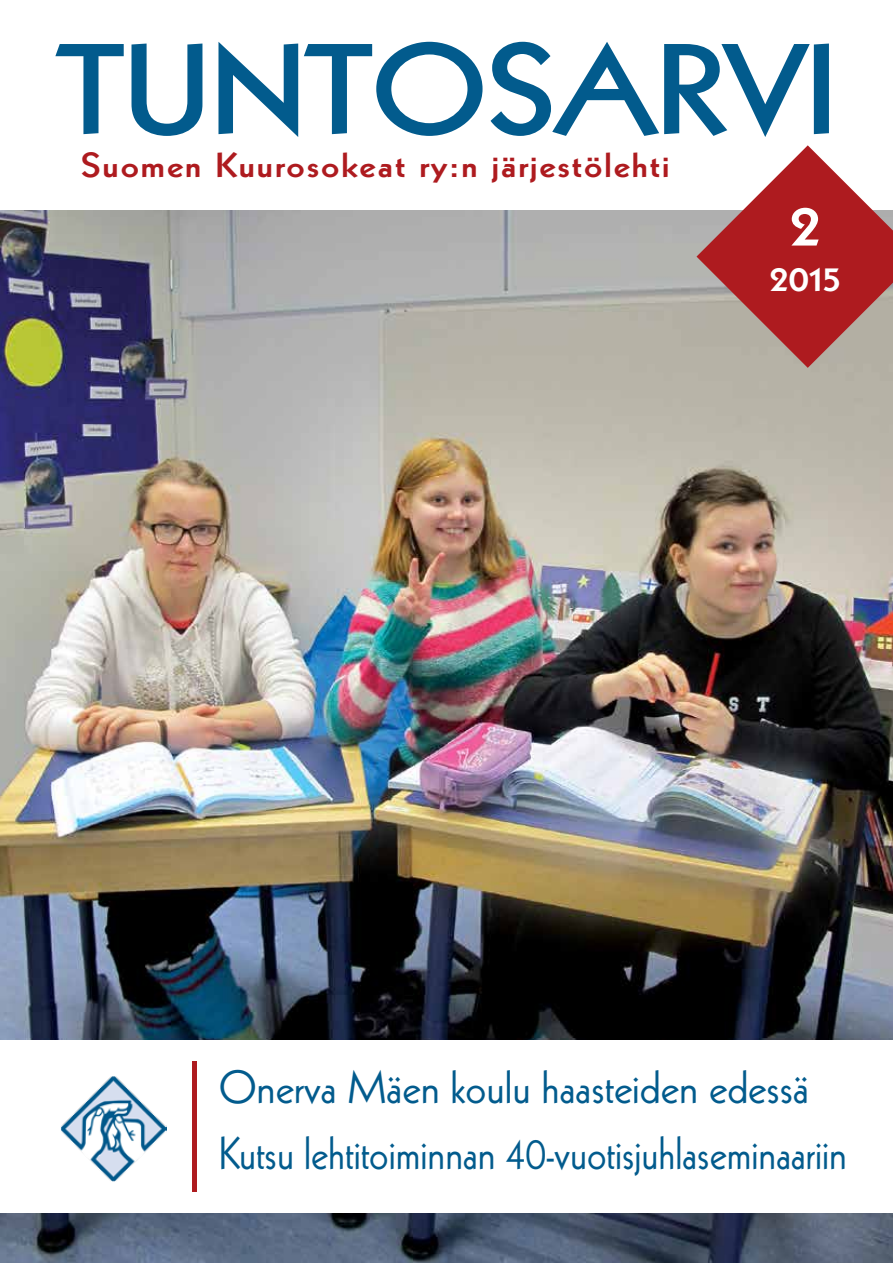
<style>
.page{position:relative;width:893px;height:1263px;background:#fff}
.page>*{position:absolute;margin:0;border:0;box-sizing:border-box;transform-origin:0 0}
.t1{font:800 124.5px "Kabel LT Std";color:#025b8d;scale:1.1 1}
.t2{font:800 61.5px "Kabel LT Std";color:#fff;scale:1.1 1}
.t3{font:45px/66px "Kabel LT Std";color:#025b8d}
.t4{font:800 37.5px "Kabel LT Std";color:#fff;scale:1.1 1}
.t5{font:800 33.9px "Kabel LT Std";letter-spacing:.05em;color:#ae1b1f;scale:1.17 1}
</style>
<div class="page">
<img style="left:0;top:368px;width:893px;height:895px">
<svg style="left:0;top:145px;width:893px;height:223px"></svg>
<div style="left:0;top:1041px;width:893px;height:172px;background:#fff"></div>
<div style="left:192px;top:1062px;width:5px;height:130px;background:#ae1b1f"></div>
<img style="left:60px;top:1076px;width:107px;height:106px">
<h1 class="t1" style="left:58px;top:18px;width:709px">TUNTOSARVI</h1>
<p class="t5" style="left:81px;top:146px;width:505px">Suomen Kuurosokeat ry:n järjestölehti</p>
<h2 class="t2" style="left:790px;top:188px;width:29px">2</h2>
<p class="t4" style="left:770px;top:256px;width:65px">2015</p>
<p class="t3" style="left:219px;top:1055px;width:629px">Onerva Mäen koulu haasteiden edessä<br>Kutsu lehtitoiminnan 40-vuotisjuhlaseminaariin</p>
</div>
